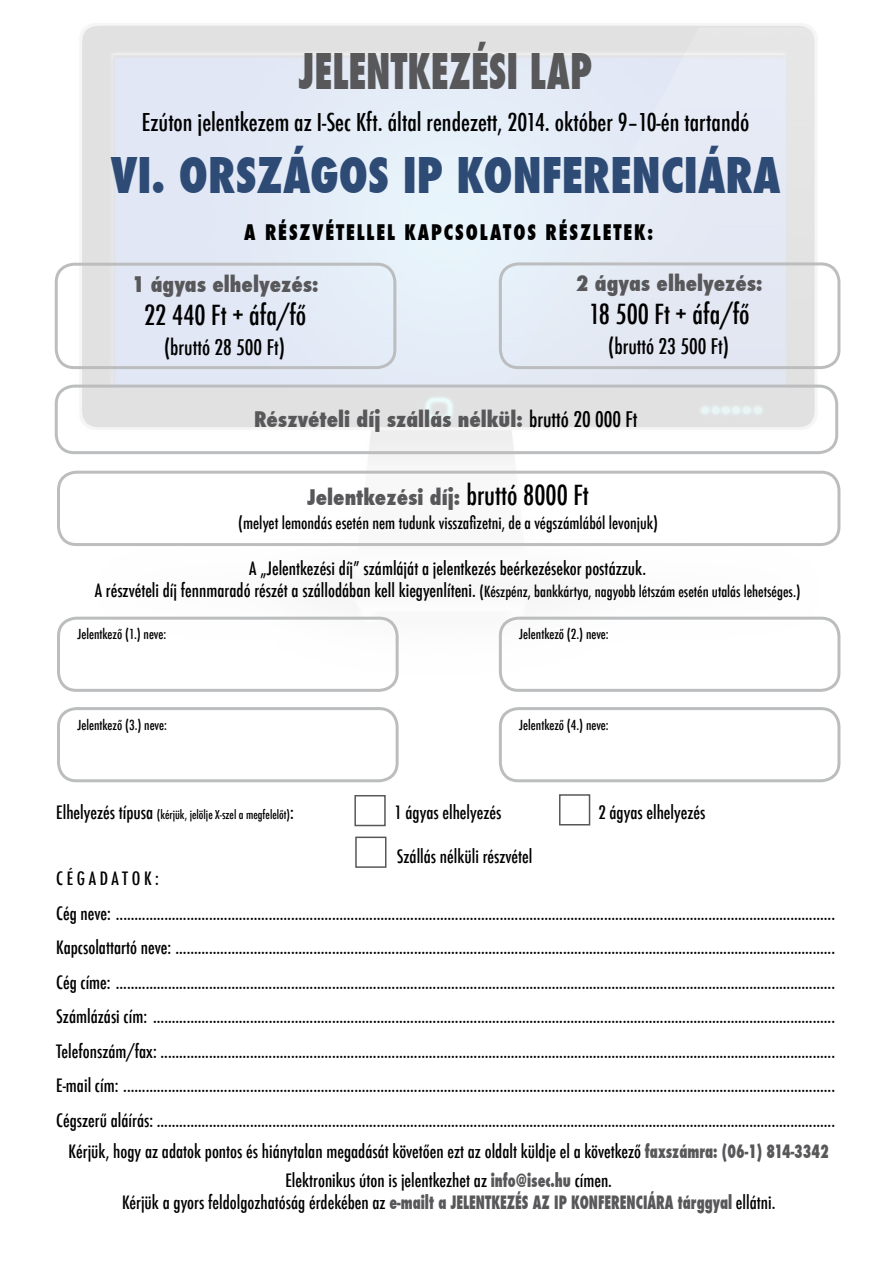
<style>
.page{position:relative;width:893px;height:1263px;background:#fff}
.page>*{position:absolute;margin:0;border:0;box-sizing:border-box;transform-origin:0 0}
.t1{font:800 condensed 48px "Futura";color:#2e4b76;scale:.95 1}
.t2{font:800 condensed 48px "Futura";color:#58585a;scale:.8 1}
.t3{font:500 condensed 27px "Futura";color:#000}
.t4{font:500 condensed 24px "Futura";color:#000}
.t5{font:800 condensed 21px "Futura";color:#58585a}
.t6{font:800 condensed 21px "Futura";letter-spacing:.1em;color:#000;scale:.9 1}
.t7{font:500 condensed 21px "Futura";color:#000}
.t8{font:500 condensed 18px/34.5px "Futura";color:#000;text-align:center}
.t9{font:800 condensed 18px "Futura";color:#58585a;scale:.8 1}
.t10{font:500 condensed 16.5px "Futura";color:#000}
.t11{font:500 condensed 13.5px "Futura";color:#000}
.t12{font:500 condensed 12px "Futura";color:#000}
.s1{font-weight:500;color:#000}
.s2{font-weight:500;font-size:27px;color:#000}
.s3{font-size:15px}
.s4{font-size:18px}
.s5{font-weight:800;color:#58585a}
</style>
<div class="page">
<div style="left:55px;top:263px;width:341px;height:106px;border:3px solid #bcbdbe;border-radius:18px"></div>
<div style="left:499px;top:262px;width:341px;height:107px;border:3px solid #bcbdbe;border-radius:18px"></div>
<div style="left:57px;top:471px;width:783px;height:75px;border:3px solid #bcbdbe;border-radius:18px"></div>
<div style="left:57px;top:617px;width:342px;height:75px;border:3px solid #bcbdbe;border-radius:18px"></div>
<div style="left:499px;top:617px;width:341px;height:75px;border:3px solid #bcbdbe;border-radius:18px"></div>
<div style="left:57px;top:707px;width:342px;height:75px;border:3px solid #bcbdbe;border-radius:18px"></div>
<div style="left:499px;top:707px;width:341px;height:75px;border:3px solid #bcbdbe;border-radius:18px"></div>
<div style="left:354px;top:795px;width:32px;height:31px;border:2px solid #58585a"></div>
<div style="left:559px;top:794px;width:31px;height:31px;border:2px solid #58585a"></div>
<div style="left:55px;top:385px;width:783px;height:69px;border:3px solid #bcbdbe;border-radius:18px"></div>
<div style="left:355px;top:836px;width:31px;height:32px;border:2px solid #58585a"></div>
<h1 class="t2" style="left:299px;top:39px;width:367px">JELENTKEZÉSI LAP</h1>
<h3 class="t4" style="left:142px;top:107px;width:609px">Ezúton jelentkezem az I-Sec Kft. által rendezett, 2014. október 9–10-én tartandó</h3>
<h1 class="t1" style="left:111px;top:142px;width:705px">VI. országos IP konferenciÁra</h1>
<p class="t6" style="left:244px;top:218px;width:456px">A RÉSZVÉTELLEL KAPCSOLATOS RÉSZLETEK:</p>
<p class="t5" style="left:132px;top:269px;width:188px">1 ágyas elhelyezés:</p>
<h2 class="t3" style="left:144px;top:297px;width:164px">22 440 Ft + áfa/fő</h2>
<p class="t7" style="left:164px;top:333px;width:122px">(bruttó 28 500 Ft)</p>
<p class="t5" style="left:576px;top:269px;width:188px">2 ágyas elhelyezés:</p>
<h2 class="t3" style="left:589px;top:297px;width:162px">18 500 Ft + áfa/fő</h2>
<p class="t7" style="left:608px;top:333px;width:122px">(bruttó 23 500 Ft)</p>
<p class="t5" style="left:254px;top:405px;width:385px">Részvételi díj szállás nélkül: <span class="s1">bruttó 20 000 Ft</span></p>
<p class="t5" style="left:307px;top:482px;width:283px">Jelentkezési díj: <span class="s2">bruttó 8000 Ft</span></p>
<p class="t10" style="left:238px;top:512px;width:421px">(melyet lemondás esetén nem tudunk visszafizetni, de a végszámlából levonjuk)</p>
<p class="t8" style="left:95px;top:558px;width:707px;line-height:21.6px">A „Jelentkezési díj” számláját a jelentkezés beérkezésekor postázzuk.<br>A részvételi díj fennmaradó részét a szállodában kell kiegyenlíteni. <span class="s3">(Készpénz, bankkártya, nagyobb létszám esetén utalás lehetséges.)</span></p>
<p class="t11" style="left:77px;top:626px;width:90px">Jelentkező (1.) neve:</p>
<p class="t11" style="left:519px;top:626px;width:91px">Jelentkező (2.) neve:</p>
<p class="t11" style="left:77px;top:716px;width:91px">Jelentkező (3.) neve:</p>
<p class="t11" style="left:519px;top:716px;width:91px">Jelentkező (4.) neve:</p>
<p class="t12" style="left:56px;top:807px;width:239px"><span class="s4">Elhelyezés típusa</span> (kérjük, jelölje X-szel a megfelelőt)<span class="s4">:</span></p>
<p class="t8" style="left:394px;top:795px;width:109px">1 ágyas elhelyezés</p>
<p class="t8" style="left:598px;top:795px;width:109px">2 ágyas elhelyezés</p>
<p class="t8" style="left:397px;top:839px;width:137px">Szállás nélküli részvétel</p>
<p class="t8" style="left:56px;top:861px;width:77px">Cégadatok</p>
<p class="t8" style="left:56px;top:861px;width:780px;text-align:left;text-indent:99px">:<br>Cég neve: .................................................................................................................................................................................................<br>Kapcsolattartó neve: .................................................................................................................................................................................<br>Cég címe: .................................................................................................................................................................................................<br>Számlázási cím: .......................................................................................................................................................................................<br>Telefonszám/fax: .....................................................................................................................................................................................<br>E-mail cím: ...............................................................................................................................................................................................<br>Cégszerű aláírás: ......................................................................................................................................................................................</p>
<p class="t8" style="left:69px;top:1137px;width:762px;line-height:29.1px">Kérjük, hogy az adatok pontos és hiánytalan megadását követően ezt az oldalt küldje el a következő <span class="s5">faxszámra: (06-1) 814-3342<br></span>Elektronikus úton is jelentkezhet az <span class="s5">info@isec.hu</span> címen.</p>
<p class="t8" style="left:122px;top:1185px;width:459px">Kérjük a gyors feldolgozhatóság érdekében az <span class="s5">e-mailt a JELENTKEZÉS AZ IP KONFERENC</span></p>
<p class="t9" style="left:643px;top:1190px;width:167px">IÁRA tárggyal <span class="s1">ellátni.</span></p>
</div>
